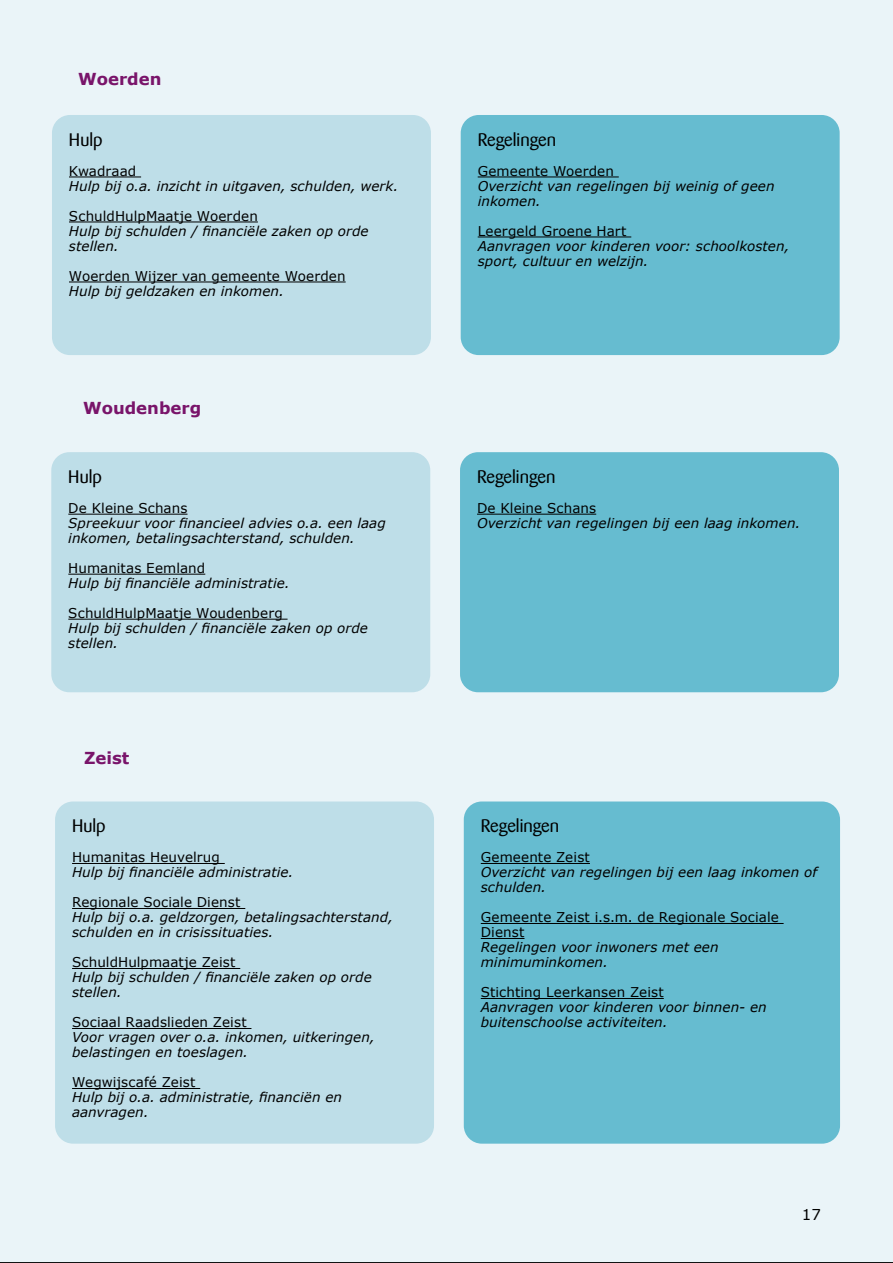
<style>
.page{position:relative;width:893px;height:1263px;background:#eaf4f8}
.page>*{position:absolute;margin:0;border:0;box-sizing:border-box;transform-origin:0 0}
.t1{font:18px "Barmeno";color:#000}
.t2{font:700 16.5px "Verdana";color:#79146a}
.t3{font:15px "Verdana";color:#000}
.t4{font:italic 13.5px/15px "Verdana";letter-spacing:.005em;color:#000}
.t5{font:13.5px/15px "Verdana";letter-spacing:.005em;color:#000}
</style>
<div class="page">
<div style="left:52px;top:115px;width:379px;height:240px;background:#bedee8;border-radius:18px"></div>
<hr style="left:69px;top:177px;width:72px;height:1px;background:#000">
<hr style="left:69px;top:222px;width:189px;height:1px;background:#000">
<hr style="left:69px;top:282px;width:277px;height:1px;background:#000">
<div style="left:461px;top:115px;width:379px;height:240px;background:#66bcd0;border-radius:18px"></div>
<hr style="left:478px;top:177px;width:141px;height:1px;background:#000">
<hr style="left:478px;top:237px;width:153px;height:1px;background:#000">
<div style="left:51px;top:452px;width:379px;height:240px;background:#bedee8;border-radius:18px"></div>
<hr style="left:68px;top:514px;width:119px;height:1px;background:#000">
<hr style="left:68px;top:574px;width:137px;height:1px;background:#000">
<hr style="left:68px;top:619px;width:220px;height:1px;background:#000">
<div style="left:460px;top:452px;width:379px;height:240px;background:#66bcd0;border-radius:18px"></div>
<hr style="left:477px;top:514px;width:119px;height:1px;background:#000">
<div style="left:55px;top:801px;width:379px;height:343px;background:#bedee8;border-radius:18px"></div>
<hr style="left:72px;top:863px;width:153px;height:1px;background:#000">
<hr style="left:72px;top:908px;width:173px;height:1px;background:#000">
<hr style="left:72px;top:968px;width:168px;height:1px;background:#000">
<hr style="left:72px;top:1028px;width:179px;height:1px;background:#000">
<hr style="left:72px;top:1088px;width:128px;height:1px;background:#000">
<div style="left:464px;top:801px;width:376px;height:343px;background:#66bcd0;border-radius:18px"></div>
<hr style="left:481px;top:863px;width:109px;height:1px;background:#000">
<hr style="left:481px;top:923px;width:303px;height:1px;background:#000">
<hr style="left:481px;top:938px;width:43px;height:1px;background:#000">
<hr style="left:481px;top:998px;width:183px;height:1px;background:#000">
<p class="t2" style="left:78px;top:67px;width:85px">Woerden</p>
<h1 class="t1" style="left:69px;top:129px;width:35px">Hulp</h1>
<p class="t5" style="left:69px;top:163px;width:69px">Kwadraad</p>
<p class="t4" style="left:69px;top:178px;width:331px">Hulp bij o.a. inzicht in uitgaven, schulden, werk.</p>
<p class="t5" style="left:69px;top:208px;width:190px">SchuldHulpMaatje Woerden</p>
<p class="t4" style="left:69px;top:223px;width:301px">Hulp bij schulden / financiële zaken op orde stellen.</p>
<p class="t5" style="left:69px;top:268px;width:278px">Woerden Wijzer van gemeente Woerden</p>
<p class="t4" style="left:69px;top:283px;width:216px">Hulp bij geldzaken en inkomen.</p>
<p class="t2" style="left:83px;top:397px;width:120px">Woudenberg</p>
<h1 class="t1" style="left:68px;top:466px;width:35px">Hulp</h1>
<p class="t5" style="left:68px;top:500px;width:121px">De Kleine Schans</p>
<p class="t4" style="left:68px;top:515px;width:319px">Spreekuur voor financieel advies o.a. een laag inkomen, betalingsachterstand, schulden.</p>
<p class="t5" style="left:68px;top:560px;width:138px">Humanitas Eemland</p>
<p class="t4" style="left:68px;top:575px;width:223px">Hulp bij financiële administratie.</p>
<p class="t5" style="left:68px;top:605px;width:216px">SchuldHulpMaatje Woudenberg</p>
<p class="t4" style="left:68px;top:620px;width:301px">Hulp bij schulden / financiële zaken op orde stellen.</p>
<p class="t2" style="left:84px;top:746px;width:47px">Zeist</p>
<h1 class="t1" style="left:72px;top:816px;width:35px">Hulp</h1>
<p class="t5" style="left:72px;top:850px;width:149px">Humanitas Heuvelrug</p>
<p class="t4" style="left:72px;top:865px;width:223px">Hulp bij financiële administratie.</p>
<p class="t5" style="left:72px;top:895px;width:170px">Regionale Sociale Dienst</p>
<p class="t4" style="left:72px;top:910px;width:322px">Hulp bij o.a. geldzorgen, betalingsachterstand, schulden en in crisissituaties.</p>
<p class="t5" style="left:72px;top:955px;width:165px">SchuldHulpmaatje Zeist</p>
<p class="t4" style="left:72px;top:970px;width:301px">Hulp bij schulden / financiële zaken op orde stellen.</p>
<p class="t5" style="left:72px;top:1015px;width:176px">Sociaal Raadslieden Zeist</p>
<p class="t4" style="left:72px;top:1030px;width:304px">Voor vragen over o.a. inkomen, uitkeringen, belastingen en toeslagen.</p>
<p class="t5" style="left:72px;top:1075px;width:125px">Wegwijscafé Zeist</p>
<p class="t4" style="left:72px;top:1090px;width:272px">Hulp bij o.a. administratie, financiën en aanvragen.</p>
<h1 class="t1" style="left:478px;top:129px;width:80px">Regelingen</h1>
<p class="t5" style="left:478px;top:163px;width:138px">Gemeente Woerden</p>
<p class="t4" style="left:478px;top:178px;width:298px">Overzicht van regelingen bij weinig of geen inkomen.</p>
<p class="t5" style="left:478px;top:223px;width:150px">Leergeld Groene Hart</p>
<p class="t4" style="left:478px;top:238px;width:313px">Aanvragen voor kinderen voor: schoolkosten, sport, cultuur en welzijn.</p>
<h1 class="t1" style="left:477px;top:466px;width:80px">Regelingen</h1>
<p class="t5" style="left:477px;top:500px;width:121px">De Kleine Schans</p>
<p class="t4" style="left:477px;top:515px;width:325px">Overzicht van regelingen bij een laag inkomen.</p>
<h1 class="t1" style="left:481px;top:816px;width:80px">Regelingen</h1>
<p class="t5" style="left:481px;top:850px;width:111px">Gemeente Zeist</p>
<p class="t4" style="left:481px;top:865px;width:338px">Overzicht van regelingen bij een laag inkomen of schulden.</p>
<p class="t5" style="left:481px;top:910px;width:300px">Gemeente Zeist i.s.m. de Regionale Sociale<br>Dienst</p>
<p class="t4" style="left:481px;top:940px;width:239px">Regelingen voor inwoners met een minimuminkomen.</p>
<p class="t5" style="left:481px;top:985px;width:184px">Stichting Leerkansen Zeist</p>
<p class="t4" style="left:481px;top:1000px;width:288px">Aanvragen voor kinderen voor binnen- en buitenschoolse activiteiten.</p>
<p class="t3" style="left:802px;top:1205px;width:21px">17</p>
</div>
